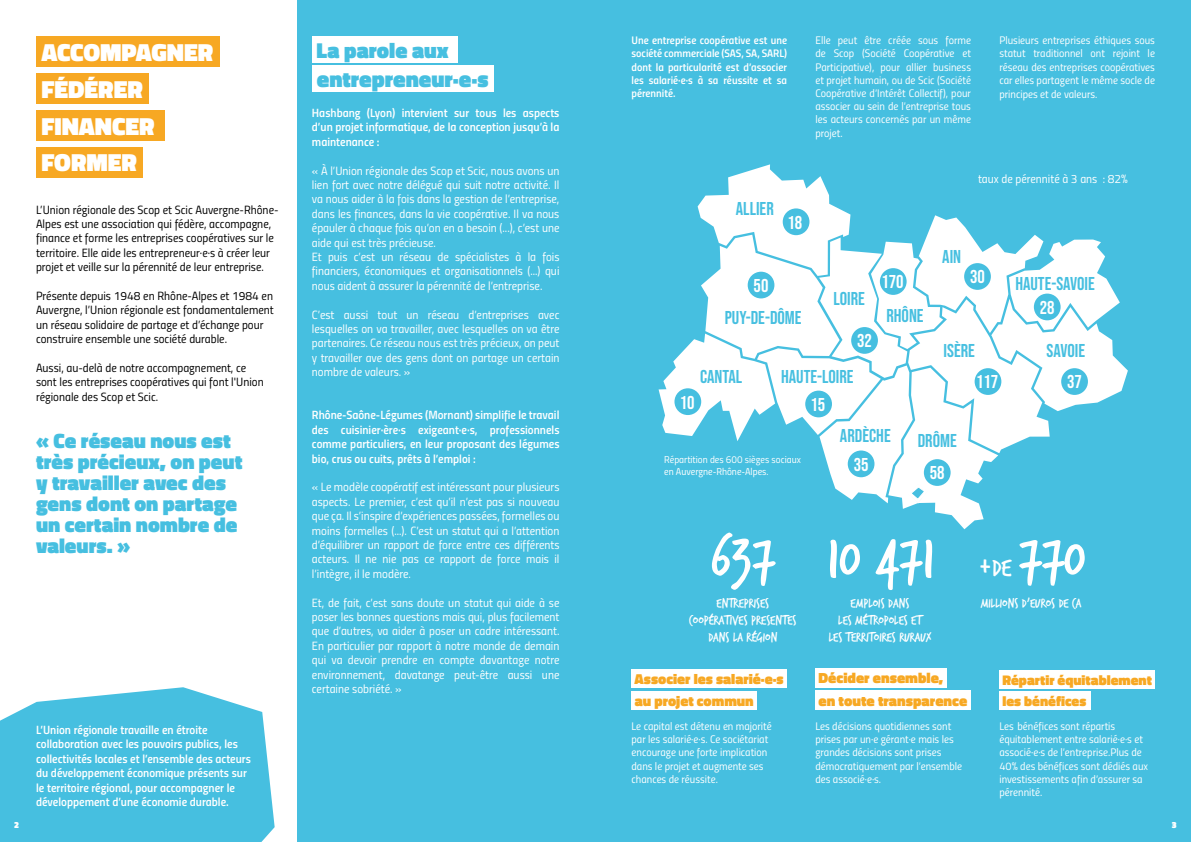
<style>
.page{position:relative;width:1191px;height:842px;background:#fff}
.page>*{position:absolute;margin:0;border:0;box-sizing:border-box;transform-origin:0 0}
.t1{font:62.5px "Trash Hand";color:#fff}
.t2{font:27.5px "Trash Hand";color:#fff}
.t3{font:900 25px/36.9px "Titillium";color:#fff}
.t4{font:900 22.7px "Titillium";color:#46bfe0}
.t5{font:900 21.9px "Titillium";color:#46bfe0}
.t6{font:900 21px/21px "Titillium";color:#46bfe0}
.t7{font:18.5px "Bebas Neue";color:#46bfe0}
.t8{font:18.5px "Bebas Neue";color:#fff}
.t9{font:900 14.9px/22.8px "Titillium";color:#f7a823}
.t10{font:900 14.5px "Titillium";color:#f7a823}
.t11{font:14.1px/16.9px "Trash Hand";color:#fff;text-align:center}
.t12{font:900 14.1px/21.7px "Titillium";color:#f7a823}
.t13{font:12px/14.4px "Titillium Regular Upright";color:#fff;text-align:justify}
.t14{font:12px/14.4px "Titillium Regular Upright";color:#000}
.t15{font:12px/14.4px "Titillium Semibold Upright";color:#fff;text-align:justify}
.t16{font:11px/13.2px "Titillium Regular Upright";color:#fff}
.t17{font:11px/13.2px "Titillium Semibold Upright";color:#fff;text-align:justify}
.t18{font:10px/12px "Titillium Regular Upright";color:#fff}
.t19{font:900 9px "Titillium";color:#fff}
.s1{font-family:"Titillium"}
.s2{font-family:"Cardenio Modern";font-weight:700}
</style>
<div class="page">
<div style="left:298px;top:0;width:893px;height:842px;background:#46bfe0"></div>
<svg style="left:0;top:687px;width:275px;height:155px;fill:#46bfe0"></svg>
<svg style="left:658px;top:164px;width:469px;height:365px"></svg>
<div style="left:782px;top:208px;width:27px;height:27px;background:#46bfe0;border-radius:50%"></div>
<div style="left:747px;top:272px;width:27px;height:26px;background:#46bfe0;border-radius:50%"></div>
<div style="left:674px;top:388px;width:27px;height:27px;background:#46bfe0;border-radius:50%"></div>
<div style="left:805px;top:391px;width:27px;height:26px;background:#46bfe0;border-radius:50%"></div>
<div style="left:851px;top:327px;width:27px;height:27px;background:#46bfe0;border-radius:50%"></div>
<div style="left:847px;top:450px;width:27px;height:27px;background:#46bfe0;border-radius:50%"></div>
<div style="left:924px;top:459px;width:26px;height:27px;background:#46bfe0;border-radius:50%"></div>
<div style="left:974px;top:368px;width:27px;height:27px;background:#46bfe0;border-radius:50%"></div>
<div style="left:1061px;top:368px;width:27px;height:27px;background:#46bfe0;border-radius:50%"></div>
<div style="left:1033px;top:294px;width:27px;height:26px;background:#46bfe0;border-radius:50%"></div>
<div style="left:964px;top:263px;width:27px;height:27px;background:#46bfe0;border-radius:50%"></div>
<div style="left:880px;top:268px;width:26px;height:27px;background:#46bfe0;border-radius:50%"></div>
<div style="left:631px;top:669px;width:156px;height:19px;background:#fff"></div>
<div style="left:631px;top:691px;width:125px;height:19px;background:#fff"></div>
<div style="left:815px;top:668px;width:132px;height:19px;background:#fff"></div>
<div style="left:815px;top:691px;width:156px;height:19px;background:#fff"></div>
<div style="left:999px;top:670px;width:156px;height:18px;background:#fff"></div>
<div style="left:999px;top:692px;width:91px;height:18px;background:#fff"></div>
<div style="left:36px;top:73px;width:113px;height:31px;background:#f7a823"></div>
<div style="left:36px;top:110px;width:128px;height:30px;background:#f7a823"></div>
<div style="left:36px;top:147px;width:107px;height:30px;background:#f7a823"></div>
<div style="left:36px;top:36px;width:184px;height:31px;background:#f7a823"></div>
<div style="left:312px;top:36px;width:145px;height:27px;background:#fff"></div>
<div style="left:312px;top:65px;width:182px;height:27px;background:#fff"></div>
<h3 class="t3" style="left:41px;top:34px;width:173px">ACCOMPAGNER</h3>
<h3 class="t5" style="left:317px;top:34px;width:134px">La parole aux</h3>
<h3 class="t4" style="left:317px;top:63px;width:173px">entrepreneur·e·s</h3>
<h3 class="t3" style="left:41px;top:71px;width:115px">FÉDÉRER<br>FINANCER<br>FORMER</h3>
<p class="t15" style="left:312px;top:105px;width:249px">Hashbang (Lyon) intervient sur tous les aspects d’un projet informatique, de la conception jusqu’à la maintenance :</p>
<p class="t13" style="left:312px;top:163px;width:249px;text-align:left"><span class="s1">«</span> À l’Union régionale des Scop et Scic, nous avons un lien fort avec notre délégué qui suit notre activité. Il va nous aider à la fois dans la gestion de l’entreprise, dans les finances, dans la vie coopérative. Il va nous épauler à chaque fois qu’on en a besoin (...), c’est une aide qui est très précieuse.<br>Et puis c’est un réseau de spécialistes à la fois financiers, économiques et organisationnels (...) qui nous aident à assurer la pérennité de l’entreprise.</p>
<p class="t13" style="left:312px;top:307px;width:249px">C’est aussi tout un réseau d’entreprises avec lesquelles on va travailler, avec lesquelles on va être partenaires. Ce réseau nous est très précieux, on peut y travailler ave des gens dont on partage un certain nombre de valeurs. <span class="s1">»</span></p>
<p class="t15" style="left:312px;top:407px;width:249px">Rhône-Saône-Légumes (Mornant) simplifie le travail des cuisinier·ère·s exigeant·e·s, professionnels comme particuliers, en leur proposant des légumes bio, crus ou cuits, prêts à l’emploi :</p>
<p class="t13" style="left:312px;top:479px;width:249px"><span class="s1">«</span> Le modèle coopératif est intéressant pour plusieurs aspects. Le premier, c’est qu’il n’est pas si nouveau que ça. Il s’inspire d’expériences passées, formelles ou moins formelles (...). C’est un statut qui a l’attention d’équilibrer un rapport de force entre ces différents acteurs. Il ne nie pas ce rapport de force mais il l’intègre, il le modère.</p>
<p class="t13" style="left:312px;top:595px;width:249px">Et, de fait, c’est sans doute un statut qui aide à se poser les bonnes questions mais qui, plus facilement que d’autres, va aider à poser un cadre intéressant.<br>En particulier par rapport à notre monde de demain qui va devoir prendre en compte davantage notre environnement, davatange peut-être aussi une certaine sobriété. <span class="s1">»</span></p>
<p class="t14" style="left:36px;top:202px;width:244px">L’Union régionale des Scop et Scic Auvergne-Rhône-Alpes est une association qui fédère, accompagne, finance et forme les entreprises coopératives sur le territoire. Elle aide les entrepreneur·e·s à créer leur projet et veille sur la pérennité de leur entreprise.</p>
<p class="t14" style="left:36px;top:288px;width:239px">Présente depuis 1948 en Rhône-Alpes et 1984 en Auvergne, l’Union régionale est fondamentalement un réseau solidaire de partage et d’échange pour construire ensemble une société durable.</p>
<p class="t14" style="left:36px;top:360px;width:229px">Aussi, au-delà de notre accompagnement, ce sont les entreprises coopératives qui font l'Union régionale des Scop et Scic.</p>
<h3 class="t6" style="left:36px;top:430px;width:208px">« Ce réseau nous est très précieux, on peut y travailler avec des gens dont on partage un certain nombre de valeurs. »</h3>
<p class="t15" style="left:36px;top:722px;width:216px;text-align:left">L’Union régionale travaille en étroite collaboration avec les pouvoirs publics, les collectivités locales et l’ensemble des acteurs du développement économique présents sur le territoire régional, pour accompagner le développement d’une économie durable.</p>
<p class="t17" style="left:631px;top:33px;width:157px">Une entreprise coopérative est une société commerciale (SAS, SA, SARL) dont la particularité est d’associer les salarié·e·s à sa réussite et sa pérennité.</p>
<p class="t16" style="left:815px;top:33px;width:157px;text-align:justify">Elle peut être créée sous forme de Scop (Société Coopérative et Participative), pour allier business et projet humain, ou de Scic (Société Coopérative d’Intérêt Collectif), pour associer au sein de l’entreprise tous les acteurs concernés par un même projet.</p>
<p class="t16" style="left:999px;top:33px;width:157px;text-align:justify">Plusieurs entreprises éthiques sous statut traditionnel ont rejoint le réseau des entreprises coopératives car elles partagent le même socle de</p>
<p class="t16" style="left:999px;top:87px;width:100px">principes et de valeurs.</p>
<h3 class="t7" style="left:736px;top:198px;width:39px">ALLIER</h3>
<h3 class="t8" style="left:787px;top:212px;width:16px">18</h3>
<h3 class="t8" style="left:753px;top:275px;width:16px">50</h3>
<h3 class="t7" style="left:725px;top:307px;width:78px">PUY-DE-DÔME</h3>
<h3 class="t7" style="left:833px;top:289px;width:33px">LOIRE</h3>
<h3 class="t8" style="left:857px;top:330px;width:16px">32</h3>
<h3 class="t7" style="left:700px;top:366px;width:44px">CANTAL</h3>
<h3 class="t7" style="left:781px;top:366px;width:74px">HAUTE-LOIRE</h3>
<h3 class="t8" style="left:680px;top:392px;width:16px">10</h3>
<h3 class="t8" style="left:810px;top:394px;width:16px">15</h3>
<h3 class="t8" style="left:881px;top:271px;width:24px">170</h3>
<h3 class="t7" style="left:886px;top:305px;width:39px">RHÔNE</h3>
<p class="t13" style="left:978px;top:171px;width:151px">taux de pérennité à 3 ans : 82%</p>
<h3 class="t7" style="left:942px;top:246px;width:20px">AIN</h3>
<h3 class="t8" style="left:970px;top:266px;width:16px">30</h3>
<h3 class="t7" style="left:1015px;top:274px;width:81px">HAUTE-SAVOIE</h3>
<h3 class="t8" style="left:1039px;top:297px;width:16px">28</h3>
<h3 class="t7" style="left:943px;top:341px;width:33px">ISÈRE</h3>
<h3 class="t7" style="left:1046px;top:341px;width:40px">SAVOIE</h3>
<h3 class="t8" style="left:976px;top:371px;width:24px">117</h3>
<h3 class="t8" style="left:1067px;top:371px;width:16px">37</h3>
<p class="t18" style="left:664px;top:453px;width:138px">Répartition des 600 sièges sociaux en Auvergne-Rhône-Alpes.</p>
<h3 class="t7" style="left:840px;top:425px;width:52px">ARDÈCHE</h3>
<h3 class="t7" style="left:917px;top:430px;width:41px">DRÔME</h3>
<h3 class="t8" style="left:853px;top:454px;width:16px">35</h3>
<h3 class="t8" style="left:929px;top:463px;width:16px">58</h3>
<h1 class="t1" style="left:711px;top:527px;width:226px">637 10 471</h1>
<h1 class="t1" style="left:1018px;top:527px;width:68px">770</h1>
<h2 class="t2" style="left:979px;top:554px;width:34px"><span class="s2">+</span>DE</h2>
<p class="t11" style="left:689px;top:595px;width:109px">ENTREPRISES<br>COOPÉRATIVES PRESENTES<br>DANS LA RÉGION</p>
<p class="t11" style="left:828px;top:595px;width:104px">EMPLOIS DANS<br>LES MÉTROPOLES ET<br>LES TERRITOIRES RURAUX</p>
<p class="t11" style="left:980px;top:595px;width:102px">MILLIONS D’EUROS DE CA</p>
<p class="t9" style="left:818px;top:667px;width:150px">Décider ensemble,<br>en toute transparence</p>
<p class="t12" style="left:1002px;top:669px;width:151px">Répartir équitablement les bénéfices</p>
<p class="t10" style="left:634px;top:668px;width:151px">Associer les salarié·e·s</p>
<p class="t16" style="left:631px;top:719px;width:142px">Le capital est détenu en majorité par les salarié·e·s. Ce sociétariat encourage une forte implication dans le projet et augmente ses chances de réussite.</p>
<p class="t16" style="left:815px;top:719px;width:148px">Les décisions quotidiennes sont prises par un·e gérant·e mais les grandes décisions sont prises démocratiquement par l’ensemble des associé·e·s.</p>
<p class="t16" style="left:999px;top:719px;width:150px">Les bénéfices sont répartis équitablement entre salarié·e·s et associé·e·s de l’entreprise.Plus de<br>40% des bénéfices sont dédiés aux investissements afin d’assurer sa pérennité.</p>
<p class="t10" style="left:635px;top:690px;width:120px">au projet commun</p>
<p class="t19" style="left:14px;top:818px;width:6px">2</p>
<p class="t19" style="left:1171px;top:818px;width:6px">3</p>
</div>
